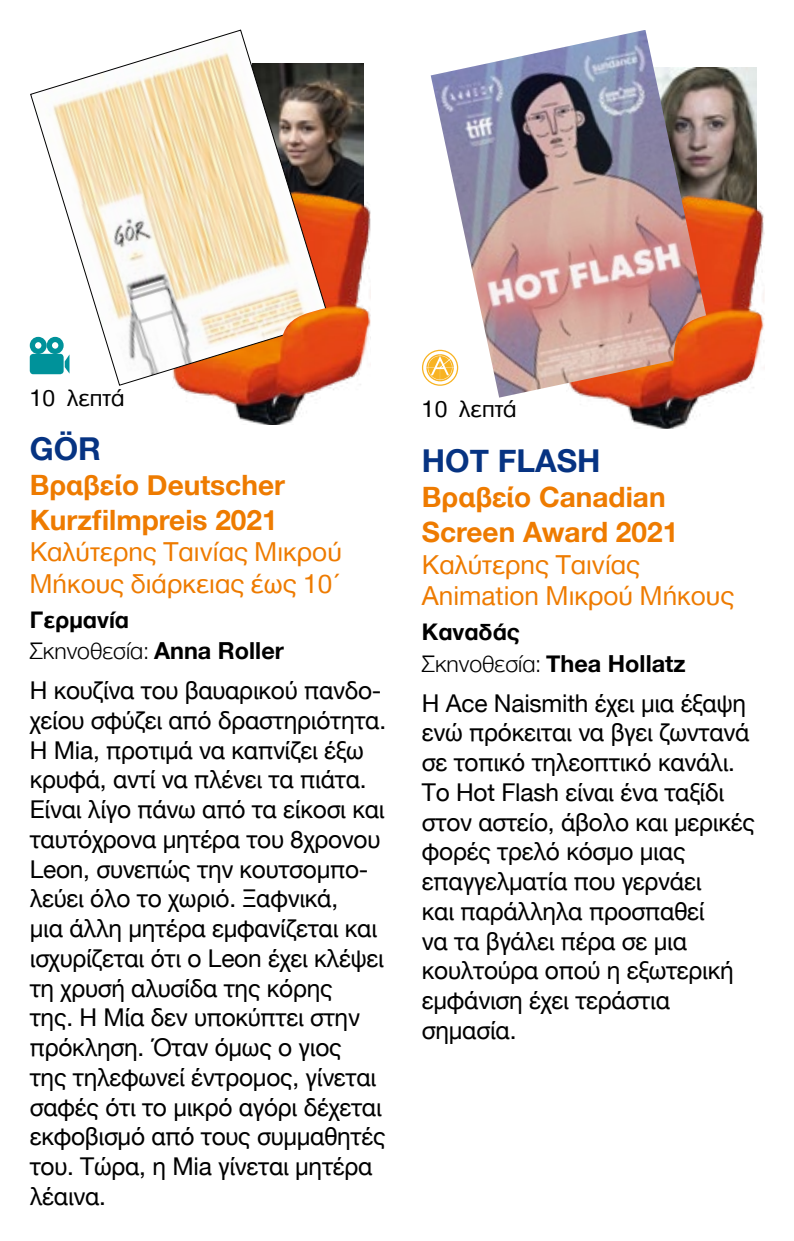
<style>
.page{position:relative;width:794px;height:1241px;background:#fff}
.page>*{position:absolute;margin:0;border:0;box-sizing:border-box;transform-origin:0 0}
.t1{font:700 31.5px "Helvetica Neue";color:#063382}
.t2{font:28px/31.5px "Helvetica Neue Greek";color:#ee7b00}
.t3{font:700 28px/35px "Helvetica Neue";color:#ee7b00}
.t4{font:24.5px/29.8px "Helvetica Neue";letter-spacing:-.01em;color:#000}
.t5{font:300 24.5px/31.5px "Helvetica Neue Greek";color:#000}
.t6{font:24.5px "Helvetica Neue Greek";color:#000}
.s1{font-weight:700}
.s2{font-family:"Helvetica Neue";font-weight:700;font-size:23.45px}
</style>
<div class="page">
<svg style="left:422px;top:352px;width:9px;height:32px"></svg>
<img style="left:714px;top:68px;width:42px;height:111px">
<img style="left:592px;top:179px;width:172px;height:249px">
<img style="left:431px;top:30px;width:283px;height:367px">
<img style="left:671px;top:308px;width:93px;height:93px">
<img style="left:330px;top:64px;width:33px;height:111px">
<img style="left:178px;top:175px;width:193px;height:249px">
<svg style="left:30px;top:29px;width:300px;height:357px"></svg>
<img style="left:278px;top:304px;width:93px;height:94px">
<p class="t6" style="left:30px;top:384px;width:96px">10 λεπτά</p>
<p class="t1" style="left:30px;top:423px;width:73px">GÖR</p>
<p class="t3" style="left:30px;top:468px;width:257px">Βραβείο Deutscher<br>Kurzfilmpreis 2021</p>
<p class="t2" style="left:30px;top:536px;width:314px">Καλύτερης Ταινίας Μικρού<br>Μήκους διάρκειας έως 10΄</p>
<p class="t5" style="left:30px;top:603px;width:256px"><span class="s1">Γερμανία<br></span>Σκηνοθεσία: <span class="s2">Anna Roller</span></p>
<p class="t4" style="left:30px;top:676px;width:358px">Η κουζίνα του βαυαρικού πανδο&shy;χείου σφύζει από δραστηριότητα.<br>Η Mia, προτιμά να καπνίζει έξω κρυφά, αντί να πλένει τα πιάτα.<br>Είναι λίγο πάνω από τα είκοσι και ταυτόχρονα μητέρα του 8χρονου<br>Leon, συνεπώς την κουτσομπο&shy;λεύει όλο το χωριό. Ξαφνικά,<br>μια άλλη μητέρα εμφανίζεται και ισχυρίζεται ότι ο Leon έχει κλέψει τη χρυσή αλυσίδα της κόρης<br>της. Η Μία δεν υποκύπτει στην πρόκληση. Όταν όμως ο γιος<br>της τηλεφωνεί έντρομος, γίνεται σαφές ότι το μικρό αγόρι δέχεται εκφοβισμό από τους συμμαθητές του. Τώρα, η Μia γίνεται μητέρα λέαινα.</p>
<p class="t6" style="left:422px;top:396px;width:96px">10 λεπτά</p>
<p class="t1" style="left:422px;top:436px;width:180px">HOT FLASH</p>
<p class="t3" style="left:422px;top:480px;width:258px">Βραβείο Canadian<br>Screen Award 2021</p>
<p class="t2" style="left:422px;top:548px;width:314px">Καλύτερης Ταινίας<br>Animation Μικρού Μήκους</p>
<p class="t5" style="left:422px;top:616px;width:265px"><span class="s1">Καναδάς<br></span>Σκηνοθεσία: <span class="s2">Thea Hollatz</span></p>
<p class="t4" style="left:422px;top:689px;width:334px">Η Ace Naismith έχει μια έξαψη ενώ πρόκειται να βγει ζωντανά σε τοπικό τηλεοπτικό κανάλι.<br>Το Hot Flash είναι ένα ταξίδι στον αστείο, άβολο και μερικές φορές τρελό κόσμο μιας επαγγελματία που γερνάει<br>και παράλληλα προσπαθεί<br>να τα βγάλει πέρα σε μια κουλτούρα οπού η εξωτερική εμφάνιση έχει τεράστια σημασία.</p>
</div>
